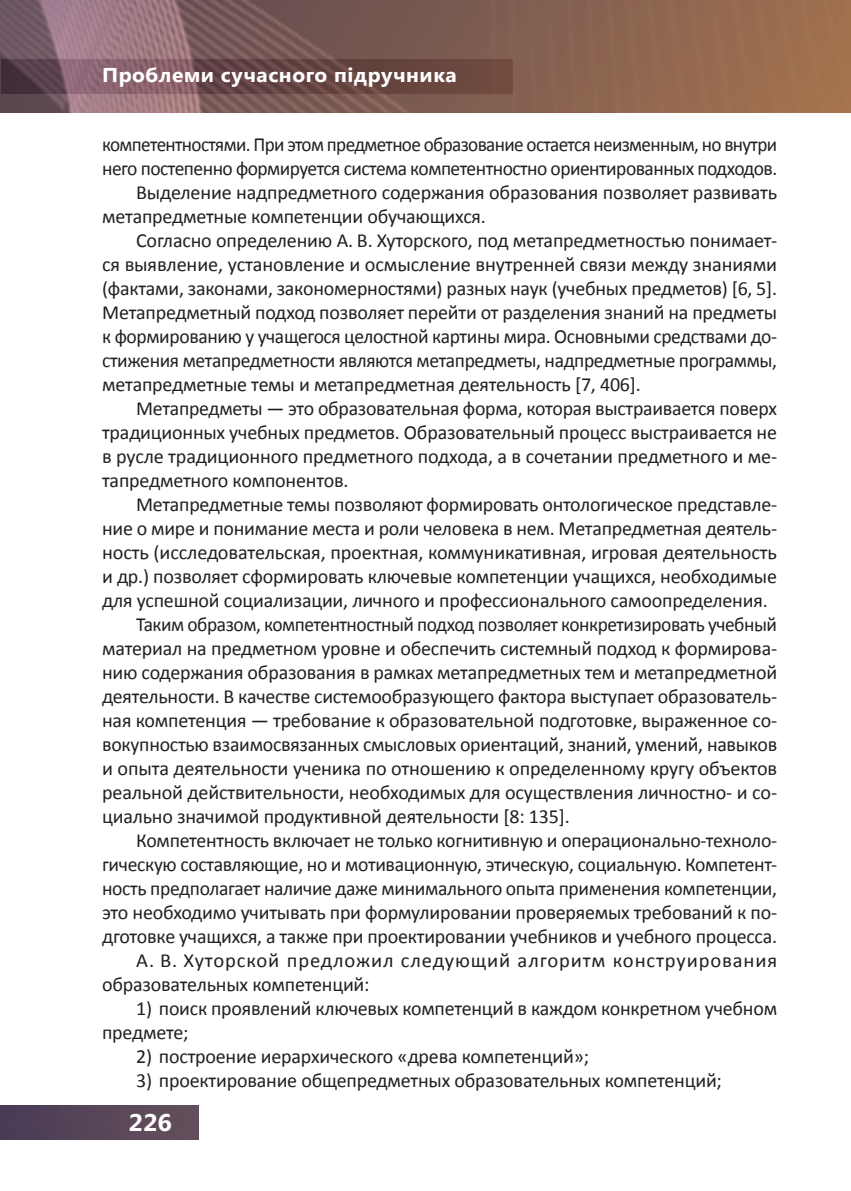
<style>
.page{position:relative;width:851px;height:1191px;background:#fff}
.page>*{position:absolute;margin:0;border:0;box-sizing:border-box;transform-origin:0 0}
.t1{font:700 24px "Segoe UI";color:#fff;scale:1.05 1}
.t2{font:20px/24px "Calibri";letter-spacing:-.01em;color:#231f20}
.t3{font:20px "Calibri";letter-spacing:-.035em;color:#231f20;scale:.96 1}
.t4{font:20px "Calibri";letter-spacing:.04em;color:#231f20}
.t5{font:700 20px "Segoe UI";letter-spacing:.025em;color:#fff;scale:1.05 1}
</style>
<div class="page">
<img style="left:0;top:1106px;width:198px;height:34px">
<img style="left:0;top:0;width:850px;height:113px">
<p class="t5" style="left:102px;top:61px;width:339px">Проблеми сучасного підручника</p>
<p class="t3" style="left:102px;top:132px;width:704px">компетентностями. При этом предметное образование остается неизменным, но внутри</p>
<p class="t2" style="left:102px;top:156px;width:676px">него постепенно формируется система компетентностно ориентированных подходов.</p>
<p class="t2" style="left:136px;top:180px;width:642px">Выделение надпредметного содержания образования позволяет развивать</p>
<p class="t2" style="left:102px;top:204px;width:385px">метапредметные компетенции обучающихся.</p>
<p class="t2" style="left:136px;top:228px;width:642px">Согласно определению А. В. Хуторского, под метапредметностью понимает-</p>
<p class="t2" style="left:102px;top:252px;width:676px">ся выявление, установление и осмысление внутренней связи между знаниями</p>
<p class="t2" style="left:102px;top:276px;width:676px">(фактами, законами, закономерностями) разных наук (учебных предметов) [6, 5].</p>
<p class="t2" style="left:102px;top:300px;width:676px">Метапредметный подход позволяет перейти от разделения знаний на предметы</p>
<p class="t2" style="left:102px;top:324px;width:676px">к формированию у учащегося целостной картины мира. Основными средствами до-</p>
<p class="t2" style="left:102px;top:348px;width:676px">стижения метапредметности являются метапредметы, надпредметные программы,</p>
<p class="t2" style="left:102px;top:372px;width:540px">метапредметные темы и метапредметная деятельность [7, 406].</p>
<p class="t2" style="left:136px;top:396px;width:642px">Метапредметы — это образовательная форма, которая выстраивается поверх</p>
<p class="t2" style="left:102px;top:420px;width:676px">традиционных учебных предметов. Образовательный процесс выстраивается не</p>
<p class="t2" style="left:102px;top:444px;width:676px">в русле традиционного предметного подхода, а в сочетании предметного и ме-</p>
<p class="t2" style="left:102px;top:468px;width:248px">тапредметного компонентов.</p>
<p class="t2" style="left:136px;top:492px;width:642px">Метапредметные темы позволяют формировать онтологическое представле-</p>
<p class="t2" style="left:102px;top:516px;width:676px">ние о мире и понимание места и роли человека в нем. Метапредметная деятель-</p>
<p class="t2" style="left:102px;top:540px;width:676px">ность (исследовательская, проектная, коммуникативная, игровая деятельность</p>
<p class="t2" style="left:102px;top:564px;width:676px">и др.) позволяет сформировать ключевые компетенции учащихся, необходимые</p>
<p class="t2" style="left:102px;top:588px;width:667px">для успешной социализации, личного и профессионального самоопределения.</p>
<p class="t2" style="left:136px;top:612px;width:642px">Таким образом, компетентностный подход позволяет конкретизировать учебный</p>
<p class="t2" style="left:102px;top:636px;width:676px">материал на предметном уровне и обеспечить системный подход к формирова-</p>
<p class="t2" style="left:102px;top:660px;width:676px">нию содержания образования в рамках метапредметных тем и метапредметной</p>
<p class="t2" style="left:102px;top:684px;width:676px">деятельности. В качестве системообразующего фактора выступает образователь-</p>
<p class="t2" style="left:102px;top:708px;width:676px">ная компетенция — требование к образовательной подготовке, выраженное со-</p>
<p class="t2" style="left:102px;top:732px;width:676px">вокупностью взаимосвязанных смысловых ориентаций, знаний, умений, навыков</p>
<p class="t2" style="left:102px;top:756px;width:676px">и опыта деятельности ученика по отношению к определенному кругу объектов</p>
<p class="t2" style="left:102px;top:780px;width:676px">реальной действительности, необходимых для осуществления личностно- и со-</p>
<p class="t2" style="left:102px;top:804px;width:469px">циально значимой продуктивной деятельности [8: 135].</p>
<p class="t2" style="left:136px;top:828px;width:642px">Компетентность включает не только когнитивную и операционально-техноло-</p>
<p class="t2" style="left:102px;top:852px;width:676px">гическую составляющие, но и мотивационную, этическую, социальную. Компетент-</p>
<p class="t2" style="left:102px;top:876px;width:676px">ность предполагает наличие даже минимального опыта применения компетенции,</p>
<p class="t2" style="left:102px;top:900px;width:676px">это необходимо учитывать при формулировании проверяемых требований к по-</p>
<p class="t2" style="left:102px;top:924px;width:676px">дготовке учащихся, а также при проектировании учебников и учебного процесса.</p>
<p class="t4" style="left:136px;top:948px;width:642px">А. В. Хуторской предложил следующий алгоритм конструирования</p>
<p class="t2" style="left:102px;top:972px;width:269px">образовательных компетенций:</p>
<p class="t2" style="left:102px;top:996px;width:676px;text-indent:34px">1) поиск проявлений ключевых компетенций в каждом конкретном учебном предмете;</p>
<p class="t2" style="left:136px;top:1044px;width:454px">2) построение иерархического «древа компетенций»;</p>
<p class="t2" style="left:136px;top:1068px;width:587px">3) проектирование общепредметных образовательных компетенций;</p>
<p class="t1" style="left:128px;top:1105px;width:43px">226</p>
</div>
